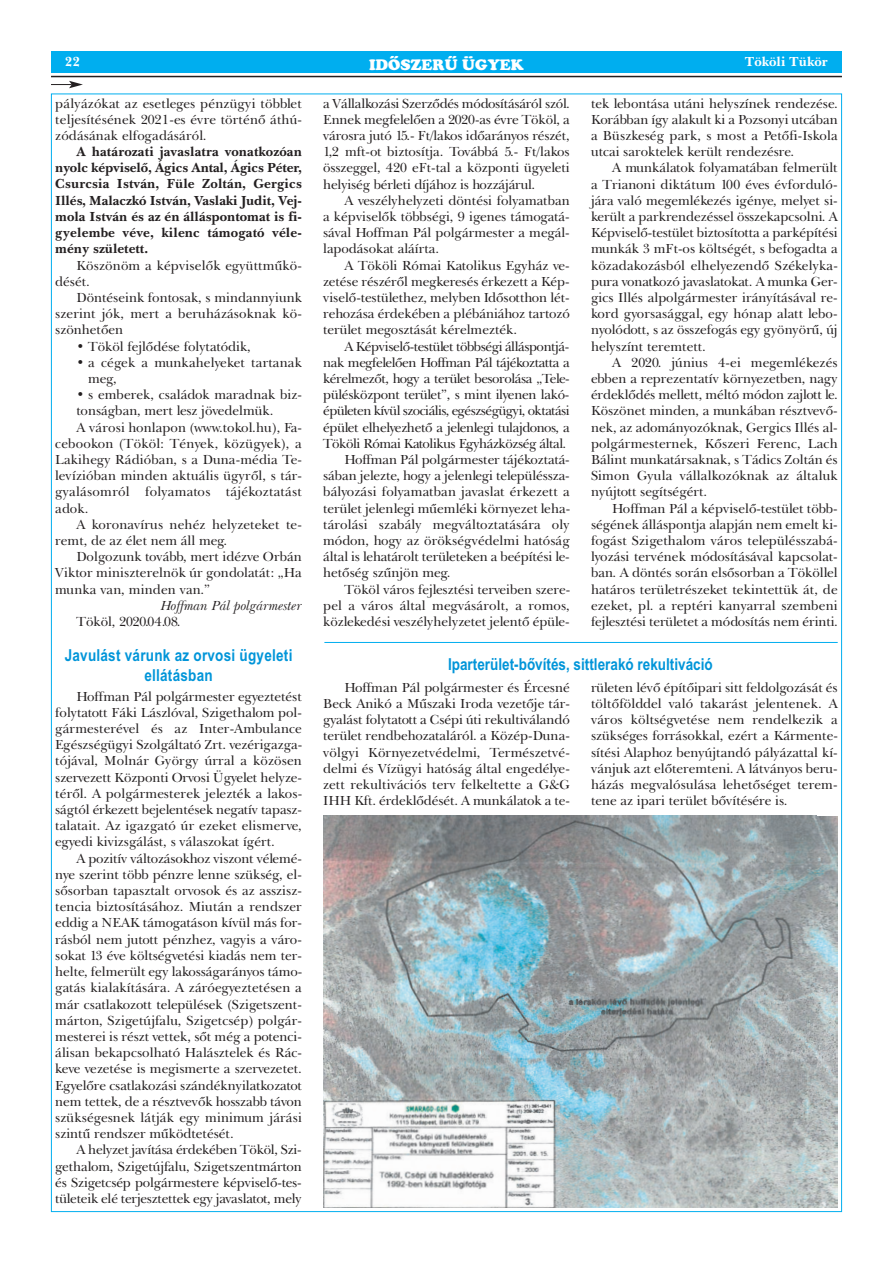
<style>
.page{position:relative;width:893px;height:1263px;background:#fff}
.page>*{position:absolute;margin:0;border:0;box-sizing:border-box;transform-origin:0 0}
.t1{font:700 16.5px/19.8px "Arial Narrow";color:#0095d9;text-align:center}
.t2{font:15px "Cupertino";color:#fff}
.t3{font:13.5px/16.2px "New Baskerville PFL";color:#231f20;text-align:justify}
.t4{font:700 13.5px/16.2px "New Baskerville PFL";color:#231f20;text-align:justify}
.t5{font:13.5px "New Baskerville PFL";letter-spacing:-.03em;color:#231f20}
.t6{font:13.5px "New Baskerville PFL";letter-spacing:.02em;color:#231f20}
.t7{font:13.5px "New Baskerville PFL";letter-spacing:-.035em;color:#231f20}
.t8{font:13.5px "New Baskerville PFL";letter-spacing:-.025em;color:#231f20}
.t9{font:13.5px "New Baskerville PFL";letter-spacing:-.02em;color:#231f20}
.t10{font:italic 13.5px "New Baskerville PFL";color:#231f20}
.t11{font:700 13.5px "New Baskerville PFL";color:#fff}
</style>
<div class="page">
<div style="left:51px;top:51px;width:791px;height:21px;background:#00aeef"></div>
<hr style="left:51px;top:76px;width:791px;height:1px;background:#231f20">
<svg style="left:51px;top:81px;width:32px;height:7px"></svg>
<img style="left:323px;top:816px;width:515px;height:392px">
<hr style="left:324px;top:642px;width:514px;height:1px;background:#00aeef">
<p class="t2" style="left:369px;top:56px;width:156px">IDÔSZERÛ ÜGYEK</p>
<p class="t11" style="left:65px;top:53px;width:16px">22</p>
<p class="t11" style="left:745px;top:53px;width:84px">Tököli Tükör</p>
<p class="t3" style="left:55px;top:95px;width:248px">pályázókat az esetleges pénzügyi többlet teljesítésének 2021-es évre történő áthú&shy;zódásának elfogadásáról.</p>
<p class="t4" style="left:55px;top:143px;width:248px;text-indent:21px">a határozati javaslatra vonatkozóan nyolc képviselő, ágics antal, ágics péter, Csurcsia istván, Füle zoltán, gergics illés, Malaczkó istván, Vaslaki judit, Vej&shy;mola istván és az én álláspontomat is fi&shy;gyelembe véve, kilenc támogató véle&shy;mény született.</p>
<p class="t3" style="left:55px;top:257px;width:248px;text-indent:21px">Köszönöm a képviselők együttműkö&shy;dését.</p>
<p class="t3" style="left:55px;top:289px;width:248px;text-indent:21px">Döntéseink fontosak, s mindannyiunk szerint jók, mert a beruházásoknak kö&shy;szönhetően</p>
<p class="t3" style="left:77px;top:338px;width:176px">• Tököl fejlődése folytatódik,</p>
<p class="t3" style="left:88px;top:354px;width:215px;text-indent:-12px">• a cégek a munkahelyeket tartanak meg,</p>
<p class="t3" style="left:77px;top:387px;width:227px">• s emberek, családok maradnak biz-</p>
<p class="t3" style="left:77px;top:403px;width:198px">tonságban, mert lesz jövedelmük.</p>
<p class="t3" style="left:77px;top:419px;width:227px">A városi honlapon (www.tokol.hu), Fa-</p>
<p class="t6" style="left:55px;top:435px;width:248px">cebookon (Tököl: Tények, közügyek), a</p>
<p class="t3" style="left:55px;top:451px;width:248px">Lakihegy Rádióban, s a Duna-média Te-</p>
<p class="t3" style="left:55px;top:468px;width:248px">levízióban minden aktuális ügyről, s tár-</p>
<p class="t6" style="left:55px;top:483px;width:248px">gyalásomról folyamatos tájékoztatást</p>
<p class="t3" style="left:55px;top:500px;width:35px">adok.</p>
<p class="t3" style="left:77px;top:516px;width:227px">A koronavírus nehéz helyzeteket te-</p>
<p class="t3" style="left:55px;top:532px;width:173px">remt, de az élet nem áll meg.</p>
<p class="t3" style="left:77px;top:549px;width:227px">Dolgozunk tovább, mert idézve Orbán</p>
<p class="t3" style="left:55px;top:565px;width:248px">Viktor miniszterelnök úr gondolatát: „Ha</p>
<p class="t3" style="left:55px;top:581px;width:157px">munka van, minden van.”</p>
<p class="t10" style="left:161px;top:597px;width:143px">Hoffman Pál polgármester</p>
<p class="t3" style="left:77px;top:613px;width:105px">Tököl, 2020.04.08.</p>
<p class="t1" style="left:65px;top:646px;width:229px">Javulást várunk az orvosi ügyeleti ellátásban</p>
<p class="t3" style="left:55px;top:688px;width:249px;text-indent:21px">Hoffman Pál polgármester egyeztetést folytatott Fáki Lászlóval, Szigethalom pol&shy;gármesterével és az Inter-Ambulance Egészségügyi Szolgáltató Zrt. vezérigazga&shy;tójával, Molnár György úrral a közösen szervezett Központi Orvosi Ügyelet helyze&shy;téről. A polgármesterek jelezték a lakos&shy;ságtól érkezett bejelentések negatív tapasz&shy;talatait. Az igazgató úr ezeket elismerve, egyedi kivizsgálást, s válaszokat ígért.</p>
<p class="t3" style="left:55px;top:850px;width:249px;text-indent:21px">A pozitív változásokhoz viszont vélemé&shy;nye szerint több pénzre lenne szükség, el&shy;sősorban tapasztalt orvosok és az asszisz&shy;tencia biztosításához. Miután a rendszer eddig a NEAK támogatáson kívül más for&shy;rásból nem jutott pénzhez, vagyis a váro&shy;sokat 13 éve költségvetési kiadás nem ter&shy;helte, felmerült egy lakosságarányos támo&shy;gatás kialakítására. A záróegyeztetésen a már csatlakozott települések (Szigetszent&shy;márton, Szigetújfalu, Szigetcsép) polgár&shy;mesterei is részt vettek, sőt még a potenci&shy;álisan bekapcsolható Halásztelek és Rác&shy;keve vezetése is megismerte a szervezetet.<br>Egyelőre csatlakozási szándéknyilatkozatot nem tettek, de a résztvevők hosszabb távon szükségesnek látják egy minimum járási szintű rendszer működtetését.</p>
<p class="t3" style="left:55px;top:1142px;width:248px;text-indent:21px">A helyzet javítása érdekében Tököl, Szi&shy;gethalom, Szigetújfalu, Szigetszentmárton és Szigetcsép polgármestere képviselő-tes&shy;tületeik elé terjesztettek egy javaslatot, mely</p>
<p class="t3" style="left:323px;top:95px;width:248px">a Vállalkozási Szerződés módosításáról szól.<br>Ennek megfelelően a 2020-as évre Tököl, a városra jutó 15.- Ft/lakos időarányos részét, 1,2 mft-ot biztosítja. Továbbá 5.- Ft/lakos összeggel, 420 eFt-tal a központi ügyeleti helyiség bérleti díjához is hozzájárul.</p>
<p class="t3" style="left:323px;top:192px;width:248px;text-indent:21px">A veszélyhelyzeti döntési folyamatban a képviselők többségi, 9 igenes támogatá&shy;sával Hoffman Pál polgármester a megál&shy;lapodásokat aláírta.</p>
<p class="t3" style="left:323px;top:257px;width:248px;text-indent:21px">A Tököli Római Katolikus Egyház ve&shy;zetése részéről megkeresés érkezett a Kép&shy;viselő-testülethez, melyben Idősotthon lét&shy;rehozása érdekében a plébániához tartozó terület megosztását kérelmezték.</p>
<p class="t5" style="left:344px;top:338px;width:226px">A Képviselő-testület többségi álláspontjá-</p>
<p class="t5" style="left:323px;top:354px;width:248px">nak megfelelően Hoffman Pál tájékoztatta a</p>
<p class="t5" style="left:323px;top:370px;width:248px">kérelmezőt, hogy a terület besorolása „Tele-</p>
<p class="t9" style="left:323px;top:386px;width:248px">pülésközpont terület”, s mint ilyenen lakó-</p>
<p class="t7" style="left:323px;top:402px;width:248px">épületen kívül szociális, egészségügyi, oktatási</p>
<p class="t8" style="left:323px;top:419px;width:248px">épület elhelyezhető a jelenlegi tulajdonos, a</p>
<p class="t5" style="left:323px;top:435px;width:244px">Tököli Római Katolikus Egyházközség által.</p>
<p class="t3" style="left:344px;top:451px;width:227px">Hoffman Pál polgármester tájékoztatá-</p>
<p class="t3" style="left:323px;top:468px;width:248px">sában jelezte, hogy a jelenlegi településsza-</p>
<p class="t3" style="left:323px;top:484px;width:248px">bályozási folyamatban javaslat érkezett a</p>
<p class="t3" style="left:323px;top:500px;width:249px">terület jelenlegi műemléki környezet leha-</p>
<p class="t3" style="left:323px;top:516px;width:248px">tárolási szabály megváltoztatására oly</p>
<p class="t3" style="left:323px;top:532px;width:248px">módon, hogy az örökségvédelmi hatóság</p>
<p class="t3" style="left:323px;top:549px;width:248px">által is lehatárolt területeken a beépítési le-</p>
<p class="t3" style="left:323px;top:565px;width:129px">hetőség szűnjön meg.</p>
<p class="t3" style="left:344px;top:581px;width:227px">Tököl város fejlesztési terveiben szere-</p>
<p class="t3" style="left:323px;top:597px;width:248px">pel a város által megvásárolt, a romos,</p>
<p class="t3" style="left:323px;top:613px;width:248px">közlekedési veszélyhelyzetet jelentő épüle-</p>
<p class="t3" style="left:591px;top:95px;width:248px">tek lebontása utáni helyszínek rendezése.<br>Korábban így alakult ki a Pozsonyi utcában a Büszkeség park, s most a Petőfi-Iskola utcai saroktelek került rendezésre.</p>
<p class="t3" style="left:591px;top:160px;width:248px;text-indent:21px">A munkálatok folyamatában felmerült a Trianoni diktátum 100 éves évforduló&shy;jára való megemlékezés igénye, melyet si&shy;került a parkrendezéssel összekapcsolni. A Képviselő-testület biztosította a parképítési munkák 3 mFt-os költségét, s befogadta a közadakozásból elhelyezendő Székelyka&shy;pura vonatkozó javaslatokat. A munka Ger&shy;gics Illés alpolgármester irányításával re&shy;kord gyorsasággal, egy hónap alatt lebo&shy;nyolódott, s az összefogás egy gyönyörű, új helyszínt teremtett.</p>
<p class="t3" style="left:591px;top:354px;width:248px;text-indent:21px">A 2020. június 4-ei megemlékezés ebben a reprezentatív környezetben, nagy érdeklődés mellett, méltó módon zajlott le.<br>Köszönet minden, a munkában résztvevő&shy;nek, az adományozóknak, Gergics Illés al&shy;polgármesternek, Kőszeri Ferenc, Lach Bálint munkatársaknak, s Tádics Zoltán és Simon Gyula vállalkozóknak az általuk nyújtott segítségért.</p>
<p class="t3" style="left:591px;top:500px;width:248px;text-indent:21px">Hoffman Pál a képviselő-testület több&shy;ségének álláspontja alapján nem emelt ki&shy;fogást Szigethalom város településszabá&shy;lyozási tervének módosításával kapcsolat&shy;ban. A döntés során elsősorban a Tököllel határos területrészeket tekintettük át, de ezeket, pl. a reptéri kanyarral szembeni fejlesztési területet a módosítás nem érinti.</p>
<p class="t1" style="left:448px;top:654px;width:266px">Iparterület-bővítés, sittlerakó rekultiváció</p>
<p class="t3" style="left:323px;top:679px;width:248px;text-indent:21px">Hoffman Pál polgármester és Ércesné Beck Anikó a Műszaki Iroda vezetője tár&shy;gyalást folytatott a Csépi úti rekultiválandó terület rendbehozataláról. a Közép-Duna&shy;völgyi Környezetvédelmi, Természetvé&shy;delmi és Vízügyi hatóság által engedélye&shy;zett rekultivációs terv felkeltette a G&amp;G IHH Kft. érdeklődését. A munkálatok a te-</p>
<p class="t3" style="left:591px;top:679px;width:248px">rületen lévő építőipari sitt feldolgozását és töltőfölddel való takarást jelentenek. A város költségvetése nem rendelkezik a szükséges forrásokkal, ezért a Kármente&shy;sítési Alaphoz benyújtandó pályázattal kí&shy;vánjuk azt előteremteni. A látványos beru&shy;házás megvalósulása lehetőséget terem&shy;tene az ipari terület bővítésére is.</p>
</div>
